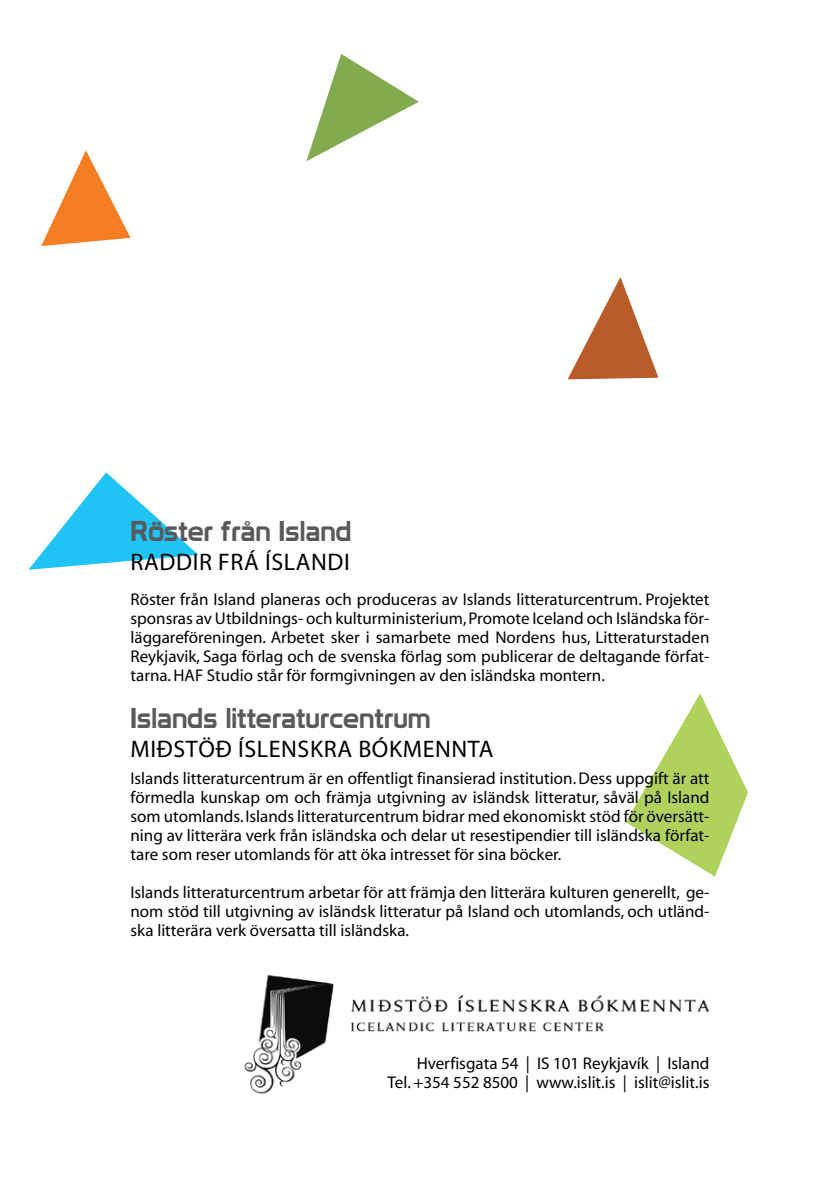
<style>
.page{position:relative;width:840px;height:1191px;background:#fff}
.page>*{position:absolute;margin:0;border:0;box-sizing:border-box;transform-origin:0 0}
.t1{font:28px "Prototype";color:#58595b}
.t2{font:24px "Myriad";letter-spacing:.025em;color:#000}
.t3{font:17px/19px "Myriad";color:#000;text-align:justify}
</style>
<div class="page">
<svg style="left:41px;top:150px;width:89px;height:96px"></svg>
<svg style="left:28px;top:472px;width:170px;height:98px"></svg>
<svg style="left:567px;top:277px;width:91px;height:102px"></svg>
<svg style="left:306px;top:54px;width:112px;height:107px"></svg>
<svg style="left:626px;top:693px;width:121px;height:183px"></svg>
<img style="left:244px;top:975px;width:466px;height:119px">
<h1 class="t1" style="left:130px;top:514px;width:222px">Röster från Island</h1>
<h2 class="t2" style="left:130px;top:550px;width:221px">RADDIR FRÁ ÍSLANDI</h2>
<p class="t3" style="left:130px;top:590px;width:580px">Röster från Island planeras och produceras av Islands litteraturcentrum. Projektet sponsras av Utbildnings- och kulturministerium, Promote Iceland och Isländska för&shy;läggareföreningen. Arbetet sker i samarbete med Nordens hus, Litteraturstaden Reykjavik, Saga förlag och de svenska förlag som publicerar de deltagande förfat&shy;tarna. HAF Studio står för formgivningen av den isländska montern.</p>
<h1 class="t1" style="left:130px;top:701px;width:301px">Islands litteraturcentrum</h1>
<h2 class="t2" style="left:130px;top:737px;width:364px">MIÐSTÖÐ ÍSLENSKRA BÓKMENNTA</h2>
<p class="t3" style="left:130px;top:769px;width:580px">Islands litteraturcentrum är en offentligt finansierad institution. Dess uppgift är att förmedla kunskap om och främja utgivning av isländsk litteratur, såväl på Island som utomlands. Islands litteraturcentrum bidrar med ekonomiskt stöd för översätt&shy;ning av litterära verk från isländska och delar ut resestipendier till isländska förfat&shy;tare som reser utomlands för att öka intresset för sina böcker.</p>
<p class="t3" style="left:130px;top:883px;width:580px">Islands litteraturcentrum arbetar för att främja den litterära kulturen generellt, ge&shy;nom stöd till utgivning av isländsk litteratur på Island och utomlands, och utländ&shy;ska litterära verk översatta till isländska.</p>
<p class="t3" style="left:387px;top:1054px;width:323px;text-align:right">Hverfisgata 54 | IS 101 Reykjavík | Island<br>Tel. +354 552 8500 | www.islit.is | islit@islit.is</p>
</div>
